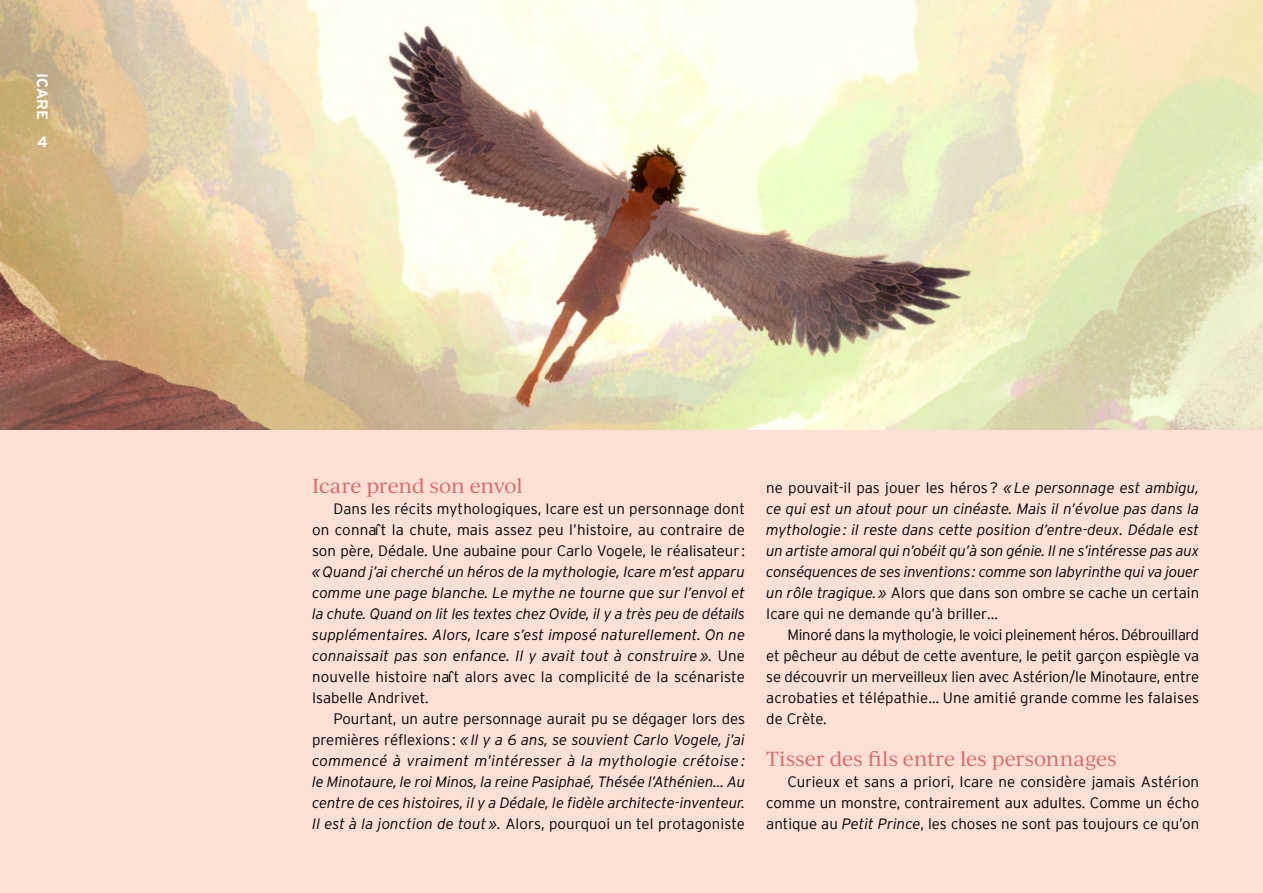
<style>
.page{position:relative;width:1263px;height:893px;background:#fff}
.page>*{position:absolute;margin:0;border:0;box-sizing:border-box;transform-origin:0 0}
.t1{font:19.5px "Ivy Journal";letter-spacing:-.005em;color:#dd696a}
.t2{font:italic 300 15px/21px "Interstate";letter-spacing:-.005em;color:#000;text-align:justify}
.t3{font:300 15px/21px "Interstate";color:#000;text-align:justify}
.t4{font:700 15px "Interstate";color:#fff}
.s1{font-style:normal}
.s2{font-style:italic}
</style>
<div class="page">
<div style="left:0;top:430px;width:1263px;height:463px;background:#fcdfd5"></div>
<img style="left:0;top:0;width:1263px;height:430px">
<p class="t4" style="left:51px;top:73px;width:48px;rotate:90deg">ICARE</p>
<p class="t4" style="left:38px;top:133px;width:11px">4</p>
<h1 class="t1" style="left:312px;top:472px;width:212px">Icare prend son envol</h1>
<p class="t3" style="left:312px;top:498px;width:434px;text-indent:21px">Dans les récits mythologiques, Icare est un personnage dont on connaît la chute, mais assez peu l’histoire, au contraire de son père, Dédale. Une aubaine pour Carlo Vogele, le réalisateur :</p>
<p class="t2" style="left:312px;top:561px;width:434px">«Quand j’ai cherché un héros de la mythologie, Icare m’est apparu comme une page blanche. Le mythe ne tourne que sur l’envol et la chute. Quand on lit les textes chez Ovide, il y a très peu de détails supplémentaires. Alors, Icare s’est imposé naturellement. On ne connaissait pas son enfance. Il y avait tout à construire ». <span class="s1">Une nouvelle histoire naît alors avec la complicité de la scénariste Isabelle Andrivet.</span></p>
<p class="t2" style="left:312px;top:708px;width:435px;text-indent:21px"><span class="s1">Pourtant, un autre personnage aurait pu se dégager lors des premières réflexions :</span> «Il y a 6 ans, se souvient Carlo Vogele, j’ai commencé à vraiment m’intéresser à la mythologie crétoise : le Minotaure, le roi Minos, la reine Pasiphaé, Thésée l’Athénien… Au centre de ces histoires, il y a Dédale, le fidèle architecte-inventeur.<br>Il est à la jonction de tout ». <span class="s1">Alors, pourquoi un tel protagoniste</span></p>
<p class="t2" style="left:766px;top:477px;width:435px"><span class="s1">ne pouvait-il pas jouer les héros?</span> «Le personnage est ambigu, ce qui est un atout pour un cinéaste. Mais il n’évolue pas dans la mythologie: il reste dans cette position d’entre-deux. Dédale est un artiste amoral qui n’obéit qu’à son génie. Il ne s’intéresse pas aux conséquences de ses inventions: comme son labyrinthe qui va jouer un rôle tragique.» <span class="s1">Alors que dans son ombre se cache un certain Icare qui ne demande qu’à briller…</span></p>
<p class="t3" style="left:766px;top:624px;width:434px;text-indent:21px">Minoré dans la mythologie, le voici pleinement héros. Débrouillard et pêcheur au début de cette aventure, le petit garçon espiègle va se découvrir un merveilleux lien avec Astérion/le Minotaure, entre acrobaties et télépathie… Une amitié grande comme les falaises de Crète.</p>
<h1 class="t1" style="left:766px;top:745px;width:352px">Tisser des fils entre les personnages</h1>
<p class="t3" style="left:766px;top:771px;width:434px;text-indent:21px">Curieux et sans a priori, Icare ne considère jamais Astérion comme un monstre, contrairement aux adultes. Comme un écho antique au <span class="s2">Petit Prince</span>, les choses ne sont pas toujours ce qu’on</p>
</div>
